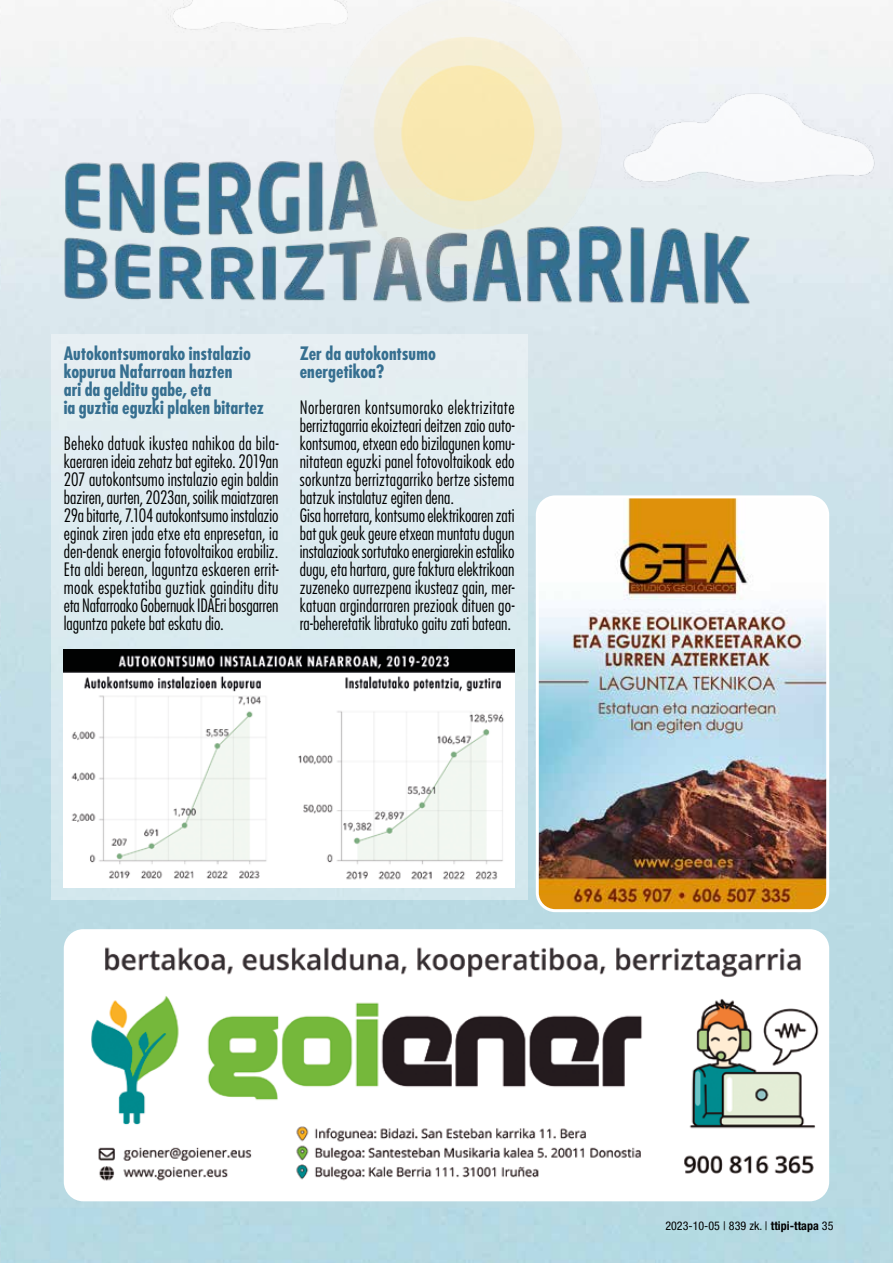
<style>
.page{position:relative;width:893px;height:1263px;background:#fff}
.page>*{position:absolute;margin:0;border:0;box-sizing:border-box;transform-origin:0 0}
.t1{font:300 condensed 18px/18px "Futura";color:#000;text-align:justify}
.t2{font:700 condensed 18px/18px "Futura";color:#366f90}
.t3{font:condensed 12px "Helvetica Neue";color:#000}
.s1{font-weight:700}
</style>
<div class="page">
<img style="left:0;top:7px;width:893px;height:1256px">
<div style="left:52px;top:335px;width:476px;height:565px;background:#dcebf0"></div>
<img style="left:64px;top:649px;width:450px;height:238px">
<img style="left:537px;top:497px;width:291px;height:414px">
<div style="left:536px;top:495px;width:293px;height:417px;border:3px solid #fff;border-radius:18px"></div>
<img style="left:38px;top:0;width:855px;height:489px">
<img style="left:64px;top:158px;width:727px;height:166px">
<img style="left:65px;top:931px;width:763px;height:269px">
<div style="left:64px;top:929px;width:765px;height:272px;border:3px solid #fff;border-radius:18px"></div>
<p class="t2" style="left:64px;top:344px;width:202px">Autokontsumorako instalazio kopurua Nafarroan hazten<br>ari da gelditu gabe, eta<br>ia guztia eguzki plaken bitartez</p>
<p class="t1" style="left:64px;top:434px;width:216px">Beheko datuak ikustea nahikoa da bila&shy;kaeraren ideia zehatz bat egiteko. 2019an 207 autokontsumo instalazio egin baldin baziren, aurten, 2023an, soilik maiatzaren 29a bitarte, 7.104 autokontsumo instalazio eginak ziren jada etxe eta enpresetan, ia den-denak energia fotovoltaikoa erabiliz.<br>Eta aldi berean, laguntza eskaeren errit&shy;moak espektatiba guztiak gainditu ditu eta Nafarroako Gobernuak IDAEri bosgarren laguntza pakete bat eskatu dio.</p>
<p class="t2" style="left:300px;top:344px;width:138px">Zer da autokontsumo energetikoa?</p>
<p class="t1" style="left:300px;top:398px;width:216px;text-align:left">Norberaren kontsumorako elektrizitate berriztagarria ekoizteari deitzen zaio auto&shy;kontsumoa, etxean edo bizilagunen komu&shy;nitatean eguzki panel fotovoltaikoak edo sorkuntza berriztagarriko bertze sistema batzuk instalatuz egiten dena.<br>Gisa horretara, kontsumo elektrikoaren zati bat guk geuk geure etxean muntatu dugun instalazioak sortutako energiarekin estaliko dugu, eta hartara, gure faktura elektrikoan zuzeneko aurrezpena ikusteaz gain, mer&shy;katuan argindarraren prezioak dituen go&shy;ra-beheretatik libratuko gaitu zati batean.</p>
<p class="t3" style="left:665px;top:1219px;width:170px">2023-10-05 | 839 zk. | <span class="s1">ttipi-ttapa</span> 35</p>
</div>
